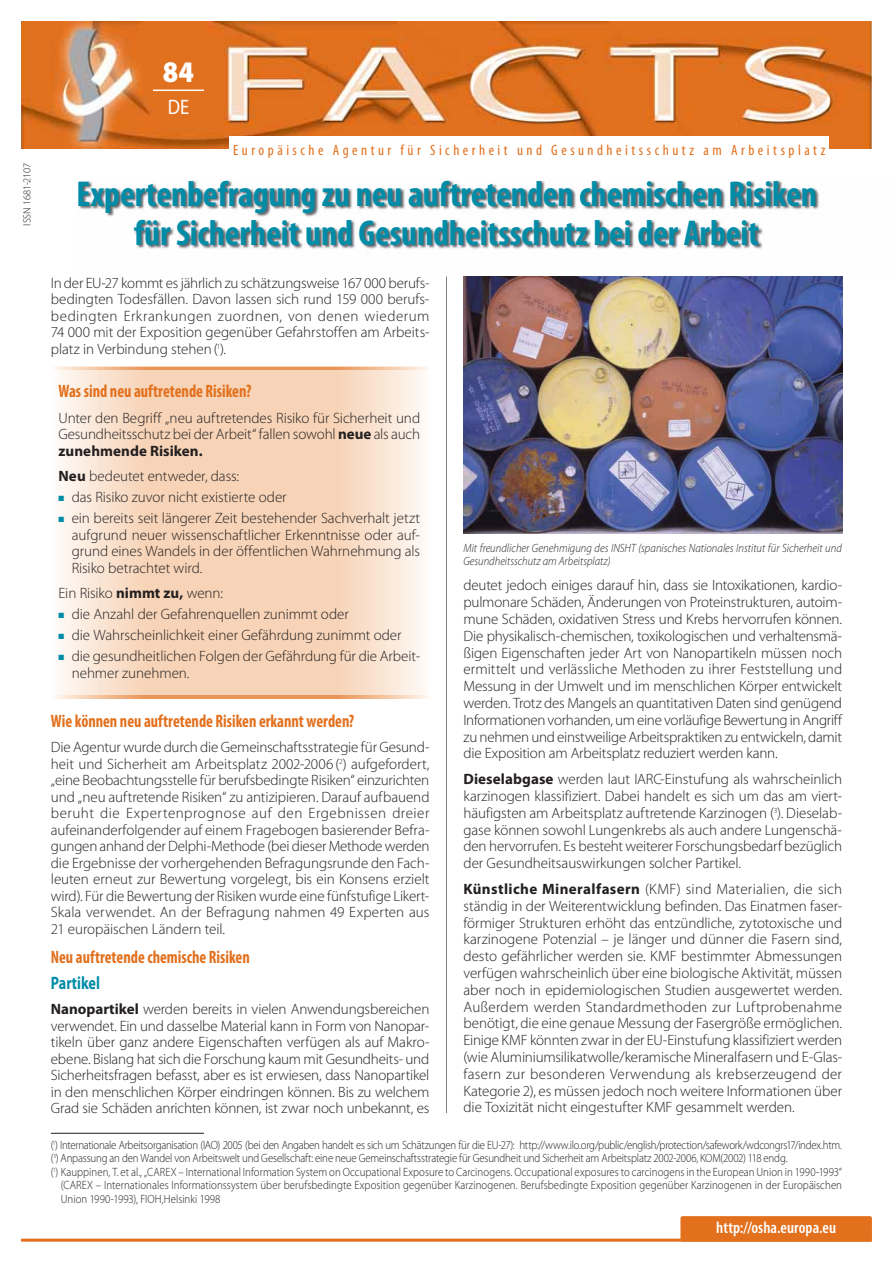
<style>
.page{position:relative;width:893px;height:1263px;background:#fff}
.page>*{position:absolute;margin:0;border:0;box-sizing:border-box;transform-origin:0 0}
.t1{font:700 condensed 36px/39px "Myriad Pro";color:#008ca7;text-align:center}
.t2{font:900 30px "Myriad Pro";color:#fff;scale:.9 1}
.t3{font:21px "Myriad Pro";color:#fff;scale:.88 1}
.t4{font:700 condensed 18px "Myriad Pro";color:#e2701d;scale:.9 1}
.t5{font:700 18px "Myriad Pro";letter-spacing:-.005em;color:#008ca7;scale:.79 1}
.t6{font:600 condensed 16.5px "Myriad Pro";letter-spacing:.005em;color:#fff}
.t7{font:300 15px/16.8px "Myriad Pro";letter-spacing:-.005em;color:#231f20;text-align:justify}
.t8{font:condensed 15px "Myriad Pro";letter-spacing:.23em;color:#e2701d}
.t9{font:300 12px "Myriad Pro";color:#231f20;scale:.9 1}
.t10{font:300 12px "Myriad Pro";letter-spacing:-.025em;color:#231f20;scale:.9 1}
.t11{font:italic 300 12px/13.5px "Myriad Pro";letter-spacing:.005em;color:#231f20;scale:.9 1}
.t12{font:300 10.5px "Myriad Pro";letter-spacing:-.025em;color:#231f20}
.s1{font-weight:700}
</style>
<div class="page">
<hr style="left:21px;top:1239px;width:850px;height:3px;background:#e2701d">
<img style="left:79px;top:180px;width:741px;height:70px">
<img style="left:21px;top:21px;width:850px;height:128px">
<div style="left:680px;top:1216px;width:191px;height:26px;background:#e2701d;border-radius:2px"></div>
<hr style="left:153px;top:90px;width:51px;height:1px;background:#fff">
<div style="left:229px;top:136px;width:600px;height:26px;background:#fff"></div>
<hr style="left:446px;top:276px;width:1px;height:837px;background:#808285">
<hr style="left:51px;top:1133px;width:153px;height:1px;background:#231f20">
<svg style="left:55px;top:367px;width:373px;height:329px;background:#f8dcc5"></svg>
<svg style="left:55px;top:368px;width:373px;height:2px"></svg>
<svg style="left:55px;top:696px;width:373px;height:2px"></svg>
<img style="left:463px;top:276px;width:379px;height:257px">
<svg style="left:59px;top:496px;width:5px;height:5px"></svg>
<svg style="left:59px;top:517px;width:5px;height:5px"></svg>
<svg style="left:59px;top:613px;width:5px;height:5px"></svg>
<svg style="left:59px;top:634px;width:5px;height:5px"></svg>
<svg style="left:59px;top:655px;width:5px;height:5px"></svg>
<p class="t12" style="left:23px;top:226px;width:64px;rotate:-90deg">ISSN 1681-2107</p>
<h2 class="t2" style="left:163px;top:54px;width:36px">84</h2>
<h3 class="t3" style="left:168px;top:99px;width:26px">DE</h3>
<p class="t8" style="left:233px;top:144px;width:594px">Europäische Agentur für Sicherheit und Gesundheitsschutz am Arbeitsplatz</p>
<h1 class="t1" style="left:76px;top:178px;width:742px">Expertenbefragung zu neu auftretenden chemischen Risiken für Sicherheit und Gesundheitsschutz bei der Arbeit</h1>
<p class="t7" style="left:51px;top:276px;width:380px">In der EU-27 kommt es jährlich zu schätzungsweise 167 000 berufs&shy;bedingten Todesfällen. Davon lassen sich rund 159 000 berufs&shy;bedingten Erkrankungen zuordnen, von denen wiederum 74 000 mit der Exposition gegenüber Gefahrstoffen am Arbeits&shy;platz in Verbindung stehen (<sup>1</sup>).</p>
<p class="t4" style="left:58px;top:385px;width:216px">Was sind neu auftretende Risiken?</p>
<p class="t7" style="left:58px;top:411px;width:363px">Unter den Begriff „neu auftretendes Risiko für Sicherheit und Gesundheitsschutz bei der Arbeit“ fallen sowohl <span class="s1">neue</span> als auch <span class="s1">zunehmende Risiken.</span></p>
<p class="t7" style="left:72px;top:467px;width:350px;line-height:21px;text-align:left;text-indent:-13px"><span class="s1">Neu</span> bedeutet entweder, dass:<br>das Risiko zuvor nicht existierte oder<br>ein bereits seit längerer Zeit bestehender Sachverhalt jetzt</p>
<p class="t7" style="left:72px;top:528px;width:350px">aufgrund neuer wissenschaftlicher Erkenntnisse oder auf&shy;grund eines Wandels in der öffentlichen Wahrnehmung als Risiko betrachtet wird.</p>
<p class="t7" style="left:72px;top:584px;width:350px;line-height:21px;text-align:left;text-indent:-13px">Ein Risiko <span class="s1">nimmt zu,</span> wenn:<br>die Anzahl der Gefahrenquellen zunimmt oder<br>die Wahrscheinlichkeit einer Gefährdung zunimmt oder die gesundheitlichen Folgen der Gefährdung für die Arbeit-</p>
<p class="t7" style="left:72px;top:666px;width:119px">nehmer zunehmen.</p>
<p class="t11" style="left:463px;top:542px;width:422px">Mit freundlicher Genehmigung des INSHT (spanisches Nationales Institut für Sicherheit und<br>Gesundheitsschutz am Arbeitsplatz)</p>
<p class="t7" style="left:463px;top:579px;width:380px">deutet jedoch einiges darauf hin, dass sie Intoxikationen, kardio&shy;pulmonare Schäden, Änderungen von Proteinstrukturen, autoim&shy;mune Schäden, oxidativen Stress und Krebs hervorrufen können.<br>Die physikalisch-chemischen, toxikologischen und verhaltensmä&shy;ßigen Eigenschaften jeder Art von Nanopartikeln müssen noch ermittelt und verlässliche Methoden zu ihrer Feststellung und Messung in der Umwelt und im menschlichen Körper entwickelt werden. Trotz des Mangels an quantitativen Daten sind genügend Informationen vorhanden, um eine vorläufige Bewertung in Angriff zu nehmen und einstweilige Arbeitspraktiken zu entwickeln, damit die Exposition am Arbeitsplatz reduziert werden kann.</p>
<p class="t7" style="left:463px;top:772px;width:380px"><span class="s1">Dieselabgase</span> werden laut IARC-Einstufung als wahrscheinlich karzinogen klassifiziert. Dabei handelt es sich um das am viert&shy;häufigsten am Arbeitsplatz auftretende Karzinogen (<sup>3</sup>). Dieselab&shy;gase können sowohl Lungenkrebs als auch andere Lungenschä&shy;den hervorrufen. Es besteht weiterer Forschungsbedarf bezüglich der Gesundheitsauswirkungen solcher Partikel.</p>
<p class="t7" style="left:463px;top:882px;width:380px"><span class="s1">Künstliche Mineralfasern</span> (KMF) sind Materialien, die sich ständig in der Weiterentwicklung befinden. Das Einatmen faser&shy;förmiger Strukturen erhöht das entzündliche, zytotoxische und karzinogene Potenzial – je länger und dünner die Fasern sind, desto gefährlicher werden sie. KMF bestimmter Abmessungen verfügen wahrscheinlich über eine biologische Aktivität, müssen aber noch in epidemiologischen Studien ausgewertet werden.<br>Außerdem werden Standardmethoden zur Luftprobenahme benötigt, die eine genaue Messung der Fasergröße ermöglichen.<br>Einige KMF könnten zwar in der EU-Einstufung klassifiziert werden (wie Aluminiumsilikatwolle/keramische Mineralfasern und E-Glas&shy;fasern zur besonderen Verwendung als krebserzeugend der Kategorie 2), es müssen jedoch noch weitere Informationen über die Toxizität nicht eingestufter KMF gesammelt werden.</p>
<p class="t10" style="left:51px;top:1140px;width:880px">(<sup>1</sup>) Internationale Arbeitsorganisation (IAO) 2005 (bei den Angaben handelt es sich um Schätzungen für die EU-27): http://www.ilo.org/public/english/protection/safework/wdcongrs17/index.htm.</p>
<p class="t9" style="left:51px;top:1153px;width:820px">(<sup>3</sup>) Anpassung an den Wandel von Arbeitswelt und Gesellschaft: eine neue Gemeinschaftsstrategie für Gesundheit und Sicherheit am Arbeitsplatz 2002-2006, KOM(2002) 118 endg.</p>
<p class="t9" style="left:51px;top:1167px;width:880px">(<sup>1</sup>) Kauppinen, T. et al., „CAREX – International Information System on Occupational Exposure to Carcinogens. Occupational exposures to carcinogens in the European Union in 1990-1993“</p>
<p class="t9" style="left:61px;top:1180px;width:869px">(CAREX – Internationales Informationssystem über berufsbedingte Exposition gegenüber Karzinogenen. Berufsbedingte Exposition gegenüber Karzinogenen in der Europäischen</p>
<p class="t9" style="left:61px;top:1194px;width:179px">Union 1990-1993), FIOH,Helsinki 1998</p>
<p class="t4" style="left:51px;top:714px;width:339px">Wie können neu auftretende Risiken erkannt werden?</p>
<p class="t7" style="left:51px;top:741px;width:380px">Die Agentur wurde durch die Gemeinschaftsstrategie für Gesund&shy;heit und Sicherheit am Arbeitsplatz 2002-2006 (<sup>2</sup>) aufgefordert, „eine Beobachtungsstelle für berufsbedingte Risiken“ einzurichten und „neu auftretende Risiken“ zu antizipieren. Darauf aufbauend beruht die Expertenprognose auf den Ergebnissen dreier aufeinanderfolgender auf einem Fragebogen basierender Befra&shy;gungen anhand der Delphi-Methode (bei dieser Methode werden die Ergebnisse der vorhergehenden Befragungsrunde den Fach&shy;leuten erneut zur Bewertung vorgelegt, bis ein Konsens erzielt wird). Für die Bewertung der Risiken wurde eine fünfstufige Likert-Skala verwendet. An der Befragung nahmen 49 Experten aus 21 europäischen Ländern teil.</p>
<p class="t4" style="left:51px;top:951px;width:222px">Neu auftretende chemische Risiken</p>
<p class="t5" style="left:51px;top:976px;width:64px">Partikel</p>
<p class="t7" style="left:51px;top:1002px;width:380px"><span class="s1">Nanopartikel</span> werden bereits in vielen Anwendungsbereichen verwendet. Ein und dasselbe Material kann in Form von Nanopar&shy;tikeln über ganz andere Eigenschaften verfügen als auf Makro&shy;ebene. Bislang hat sich die Forschung kaum mit Gesundheits- und Sicherheitsfragen befasst, aber es ist erwiesen, dass Nanopartikel in den menschlichen Körper eindringen können. Bis zu welchem Grad sie Schäden anrichten können, ist zwar noch unbekannt, es</p>
<p class="t6" style="left:716px;top:1218px;width:121px">http://osha.europa.eu</p>
</div>
